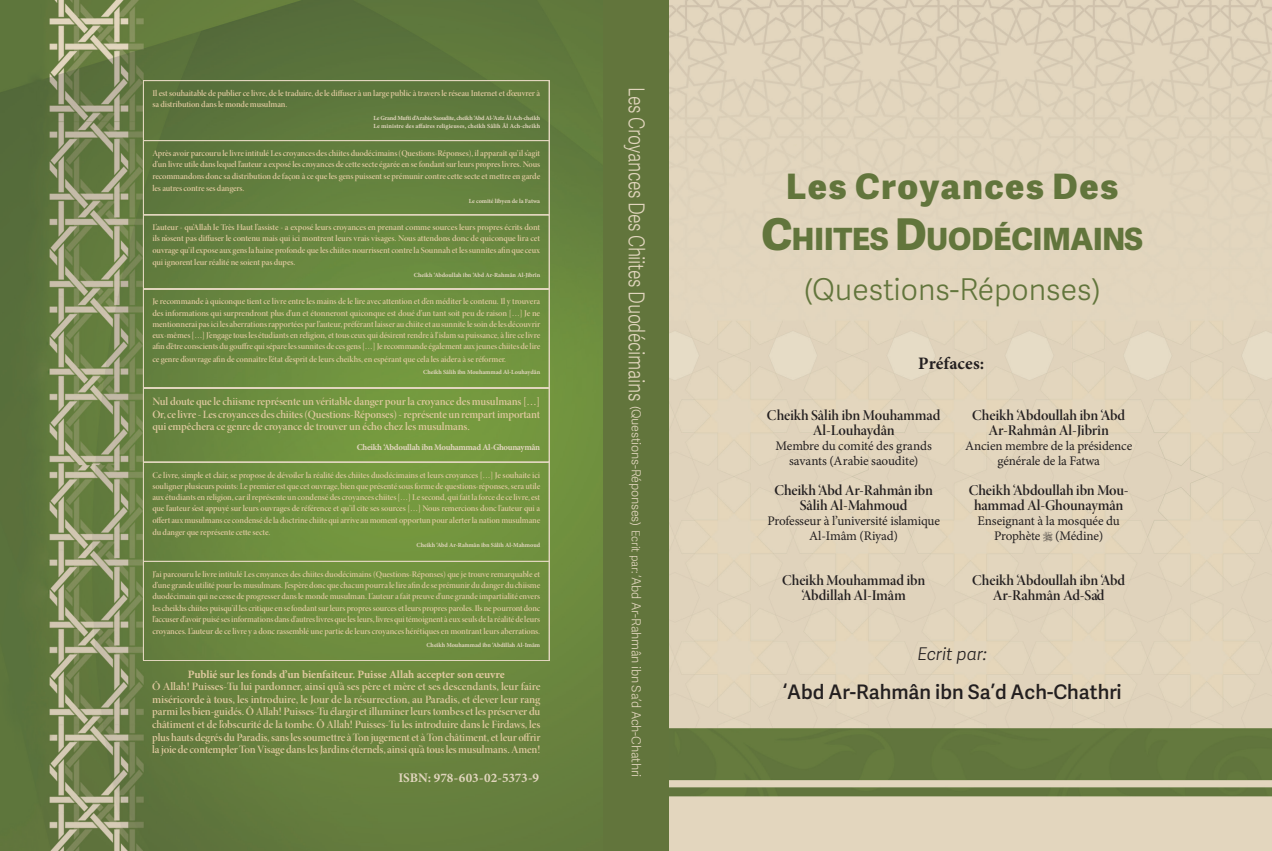
<style>
.page{position:relative;width:1272px;height:851px;background:#fff}
.page>*{position:absolute;margin:0;border:0;box-sizing:border-box;transform-origin:0 0}
.t1{font:800 35px "Adelle Sans";letter-spacing:.05em;color:#62753c}
.t2{font:800 30.62px "Adelle Sans";color:#62753c}
.t3{font:300 30px "Adelle Sans";color:#62753c}
.t4{font:600 20px "Adelle Sans";color:#231f20}
.t5{font:italic 300 17.5px "Adelle Sans";letter-spacing:-.005em;color:#231f20}
.t6{font:700 17.5px "Minion Pro";letter-spacing:.005em;color:#231f20}
.t7{font:15px/15px "Minion Pro Semibold Disp";letter-spacing:-.01em;color:#231f20;text-align:center}
.t8{font:13.12px/15px "Minion Pro";letter-spacing:-.01em;color:#231f20;text-align:center}
.t9{font:700 13.12px "Minion Pro";letter-spacing:-.005em;color:#e1d5bd}
.t10{font:300 12.5px "Adelle Sans";letter-spacing:-.015em;color:#e1d5bd}
.t11{font:11.25px/12.5px "Minion Pro Semibold Disp";letter-spacing:-.015em;color:#e0c99f;text-align:justify}
.t12{font:700 11.25px "Minion Pro";letter-spacing:-.01em;color:#e0c99f}
.t13{font:8.75px/11.2px "Minion Pro Semibold Disp";letter-spacing:-.01em;color:#e0c99f;text-align:justify}
.t14{font:700 8.75px "Minion Pro";letter-spacing:-.035em;color:#e1d5bd}
.t15{font:700 6.25px/8.8px "Minion Pro";letter-spacing:-.01em;color:#e1d5bd}
.s1{font-size:21.88px}
.s2{font-size:11.25px}
.s3{font-size:43.75px}
</style>
<div class="page">
<div style="left:602px;top:0;width:67px;height:850px;background:#62753c"></div>
<img style="left:669px;top:0;width:603px;height:850px">
<img style="left:0;top:0;width:602px;height:850px">
<svg style="left:143px;top:80px;width:406px;height:580px;background:#7d9652"></svg>
<svg style="left:1043px;top:531px;width:9px;height:11px"></svg>
<p class="t13" style="left:152px;top:88px;width:389px">Il est souhaitable de publier ce livre, de le traduire, de le diffuser à un large public à travers le réseau Internet et d’œuvrer à sa distribution dans le monde musulman.</p>
<p class="t15" style="left:373px;top:113px;width:168px">Le Grand Mufti d’Arabie Saoudite, cheikh ‘Abd Al-’Azîz Âl Ach-cheikh<br>Le ministre des affaires religieuses, cheikh Sâlih Âl Ach-cheikh</p>
<p class="t13" style="left:152px;top:148px;width:389px">Après avoir parcouru le livre intitulé Les croyances des chiites duodécimains (Questions-Réponses), il apparaît qu’il s’agit d’un livre utile dans lequel l’auteur a exposé les croyances de cette secte égarée en se fondant sur leurs propres livres. Nous recommandons donc sa distribution de façon à ce que les gens puissent se prémunir contre cette secte et mettre en garde</p>
<p class="t13" style="left:152px;top:183px;width:94px">les autres contre ses dangers.</p>
<p class="t15" style="left:469px;top:197px;width:73px">Le comité libyen de la Fatwa</p>
<p class="t13" style="left:152px;top:222px;width:389px">L’auteur - qu’Allah le Très Haut l’assiste - a exposé leurs croyances en prenant comme sources leurs propres écrits dont ils n’osent pas diffuser le contenu mais qui ici montrent leurs vrais visages. Nous attendons donc de quiconque lira cet ouvrage qu’il expose aux gens la haine profonde que les chiites nourrissent contre la Sounnah et les sunnites afin que ceux</p>
<p class="t13" style="left:152px;top:257px;width:145px">qui ignorent leur réalité ne soient pas dupes.</p>
<p class="t15" style="left:414px;top:271px;width:128px">Cheikh ‘Abdoullah ibn ‘Abd Ar-Rahmân Al-Jibrîn</p>
<p class="t13" style="left:152px;top:296px;width:389px">Je recommande à quiconque tient ce livre entre les mains de le lire avec attention et d’en méditer le contenu. Il y trouvera des informations qui surprendront plus d’un et étonneront quiconque est doué d’un tant soit peu de raison […] Je ne mentionnerai pas ici les aberrations rapportées par l’auteur, préférant laisser au chiite et au sunnite le soin de les découvrir eux-mêmes […] J’engage tous les étudiants en religion, et tous ceux qui désirent rendre à l’islam sa puissance, à lire ce livre afin d’être conscients du gouffre qui sépare les sunnites de ces gens […] Je recommande également aux jeunes chiites de lire</p>
<p class="t13" style="left:152px;top:353px;width:355px">ce genre d’ouvrage afin de connaître l’état d’esprit de leurs cheikhs, en espérant que cela les aidera à se réformer.</p>
<p class="t15" style="left:423px;top:367px;width:119px">Cheikh Sâlih ibn Mouhammad Al-Louhaydân</p>
<p class="t11" style="left:152px;top:395px;width:389px">Nul doute que le chiisme représente un véritable danger pour la croyance des musulmans […] Or, ce livre - Les croyances des chiites (Questions-Réponses) - représente un rempart important qui empêchera ce genre de croyance de trouver un écho chez les musulmans.</p>
<p class="t14" style="left:357px;top:441px;width:185px">Cheikh ‘Abdoullah ibn Mouhammad Al-Ghounaymân</p>
<p class="t13" style="left:152px;top:469px;width:389px">Ce livre, simple et clair, se propose de dévoiler la réalité des chiites duodécimains et leurs croyances […] Je souhaite ici souligner plusieurs points: Le premier est que cet ouvrage, bien que présenté sous forme de questions-réponses, sera utile aux étudiants en religion, car il représente un condensé des croyances chiites […] Le second, qui fait la force de ce livre, est que l’auteur s’est appuyé sur leurs ouvrages de référence et qu’il cite ses sources […] Nous remercions donc l’auteur qui a offert aux musulmans ce condensé de la doctrine chiite qui arrive au moment opportun pour alerter la nation musulmane</p>
<p class="t13" style="left:152px;top:526px;width:120px">du danger que représente cette secte.</p>
<p class="t15" style="left:416px;top:541px;width:125px">Cheikh ‘Abd Ar-Rahmân ibn Sâlih Al-Mahmoud</p>
<p class="t13" style="left:152px;top:568px;width:389px">J’ai parcouru le livre intitulé Les croyances des chiites duodécimains (Questions-Réponses) que je trouve remarquable et d’une grande utilité pour les musulmans. J’espère donc que chacun pourra le lire afin de se prémunir du danger du chiisme duodécimain qui ne cesse de progresser dans le monde musulman. L’auteur a fait preuve d’une grande impartialité envers les cheikhs chiites puisqu’il les critique en se fondant sur leurs propres sources et leurs propres paroles. Ils ne pourront donc l’accuser d’avoir puisé ses informations dans d’autres livres que les leurs, livres qui témoignent à eux seuls de la réalité de leurs</p>
<p class="t13" style="left:152px;top:625px;width:389px">croyances. L’auteur de ce livre y a donc rassemblé une partie de leurs croyances hérétiques en montrant leurs aberrations.</p>
<p class="t15" style="left:426px;top:640px;width:115px">Cheikh Mouhammad ibn ‘Abdillah Al-Imâm</p>
<p class="t12" style="left:188px;top:666px;width:318px">Publié sur les fonds d’un bienfaiteur. Puisse Allah accepter son œuvre</p>
<p class="t11" style="left:152px;top:680px;width:390px">Ô Allah! Puisses-Tu lui pardonner, ainsi qu’à ses père et mère et ses descendants, leur faire miséricorde à tous, les introduire, le Jour de la résurrection, au Paradis, et élever leur rang parmi les bien-guidés. Ô Allah! Puisses-Tu élargir et illuminer leurs tombes et les préserver du châtiment et de l’obscurité de la tombe. Ô Allah! Puisses-Tu les introduire dans le Firdaws, les plus hauts degrés du Paradis, sans les soumettre à Ton jugement et à Ton châtiment, et leur offrir la joie de contempler Ton Visage dans les Jardins éternels, ainsi qu’à tous les musulmans. Amen!</p>
<h3 class="t9" style="left:398px;top:768px;width:142px">ISBN: 978-603-02-5373-9</h3>
<h3 class="t10" style="left:643px;top:87px;width:691px;rotate:90deg"><span class="s1">Les Croyances Des Chiites Duodécimains</span> (Questions-Réponses) <span class="s2">Ecrit par:</span> ‘Abd Ar-Rahmân ibn Sa’d Ach-Chathri</h3>
<h1 class="t1" style="left:786px;top:166px;width:333px">Les Croyances Des</h1>
<h2 class="t2" style="left:761px;top:221px;width:383px"><span class="s3">C</span>HIITES <span class="s3">D</span>UODÉCIMAINS</h2>
<h3 class="t3" style="left:804px;top:273px;width:298px">(Questions-Réponses)</h3>
<h3 class="t6" style="left:918px;top:351px;width:68px">Préfaces:</h3>
<h3 class="t7" style="left:767px;top:408px;width:175px">Cheikh Sâlih ibn Mouhammad<br>Al-Louhaydân</h3>
<h3 class="t8" style="left:775px;top:438px;width:158px">Membre du comité des grands savants (Arabie saoudite)</h3>
<h3 class="t7" style="left:774px;top:483px;width:160px">Cheikh ‘Abd Ar-Rahmân ibn<br>Sâlih Al-Mahmoud</h3>
<h3 class="t8" style="left:767px;top:513px;width:174px">Professeur à l’université islamique<br>Al-Imâm (Riyad)</h3>
<h3 class="t7" style="left:972px;top:408px;width:155px">Cheikh ‘Abdoullah ibn ‘Abd<br>Ar-Rahmân Al-Jibrîn</h3>
<h3 class="t8" style="left:965px;top:438px;width:168px">Ancien membre de la présidence générale de la Fatwa</h3>
<h3 class="t7" style="left:968px;top:483px;width:162px">Cheikh ‘Abdoullah ibn Mou&shy;hammad Al-Ghounaymân</h3>
<h3 class="t8" style="left:977px;top:513px;width:144px">Enseignant à la mosquée du<br>Prophète (Médine)</h3>
<h3 class="t7" style="left:782px;top:573px;width:145px">Cheikh Mouhammad ibn ‘Abdillah Al-Imâm</h3>
<h3 class="t7" style="left:972px;top:573px;width:155px">Cheikh ‘Abdoullah ibn ‘Abd<br>Ar-Rahmân Ad-Sa’d</h3>
<h3 class="t5" style="left:917px;top:644px;width:71px">Ecrit par:</h3>
<h3 class="t4" style="left:783px;top:681px;width:340px">‘Abd Ar-Rahmân ibn Sa’d Ach-Chathri</h3>
</div>
